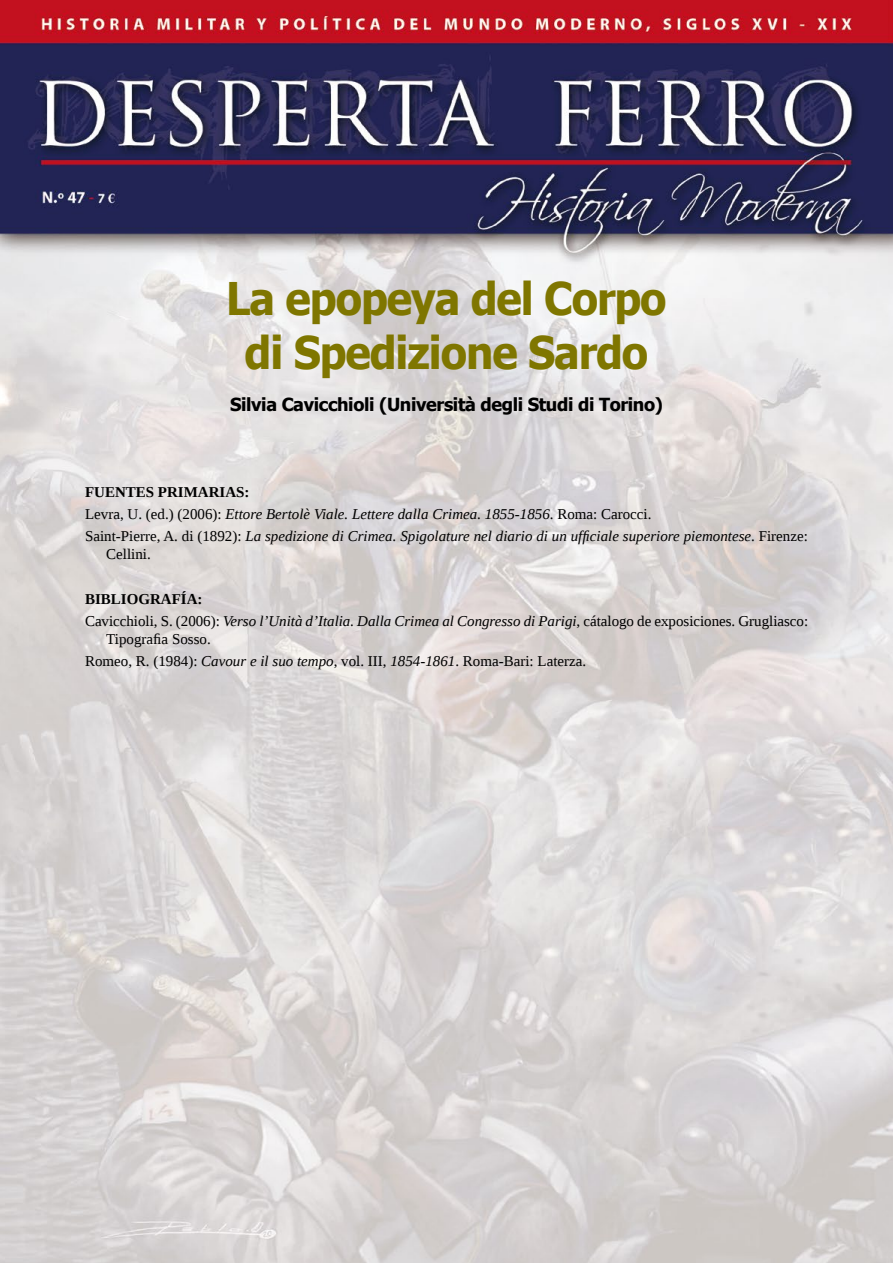
<style>
.page{position:relative;width:893px;height:1263px;background:#fff}
.page>*{position:absolute;margin:0;border:0;box-sizing:border-box;transform-origin:0 0}
.t1{font:700 45px/54px "Tahoma";letter-spacing:-.025em;color:#7f7600;text-align:center;scale:.95 1}
.t2{font:700 18px "Tahoma";letter-spacing:-.02em;color:#000}
.t3{font:15px/22.2px "Liberation Serif";color:#000}
.t4{font:italic 15px/22.2px "Liberation Serif";color:#000}
.s1{font-weight:700;font-style:normal}
.s2{font-style:normal}
.s3{font-weight:700}
.s4{font-style:italic}
</style>
<div class="page">
<img style="left:0;top:0;width:893px;height:1263px">
<h1 class="t1" style="left:226px;top:274px;width:465px">La epopeya del Corpo di Spedizione Sardo</h1>
<p class="t2" style="left:230px;top:391px;width:434px">Silvia Cavicchioli (Università degli Studi di Torino)</p>
<p class="t4" style="left:85px;top:480px;width:724px"><span class="s1">FUENTES PRIMARIAS:<br></span><span class="s2">Levra, U. (ed.) (2006):</span> Ettore Bertolè Viale. Lettere dalla Crimea. 1855-1856<span class="s2">. Roma: Carocci.<br>Saint-Pierre, A. di (1892):</span> La spedizione di Crimea. Spigolature nel diario di un ufficiale superiore piemontese<span class="s2">. Firenze:</span></p>
<p class="t3" style="left:106px;top:543px;width:46px">Cellini.</p>
<p class="t3" style="left:85px;top:587px;width:725px"><span class="s3">BIBLIOGRAFÍA:<br></span>Cavicchioli, S. (2006): <span class="s4">Verso l’Unità d’Italia. Dalla Crimea al Congresso di Parigi</span>, cátalogo de exposiciones. Grugliasco:</p>
<p class="t3" style="left:85px;top:628px;width:503px;text-indent:21px">Tipografia Sosso.<br>Romeo, R. (1984): <span class="s4">Cavour e il suo tempo</span>, vol. III, <span class="s4">1854-1861</span>. Roma-Bari: Laterza.</p>
</div>
